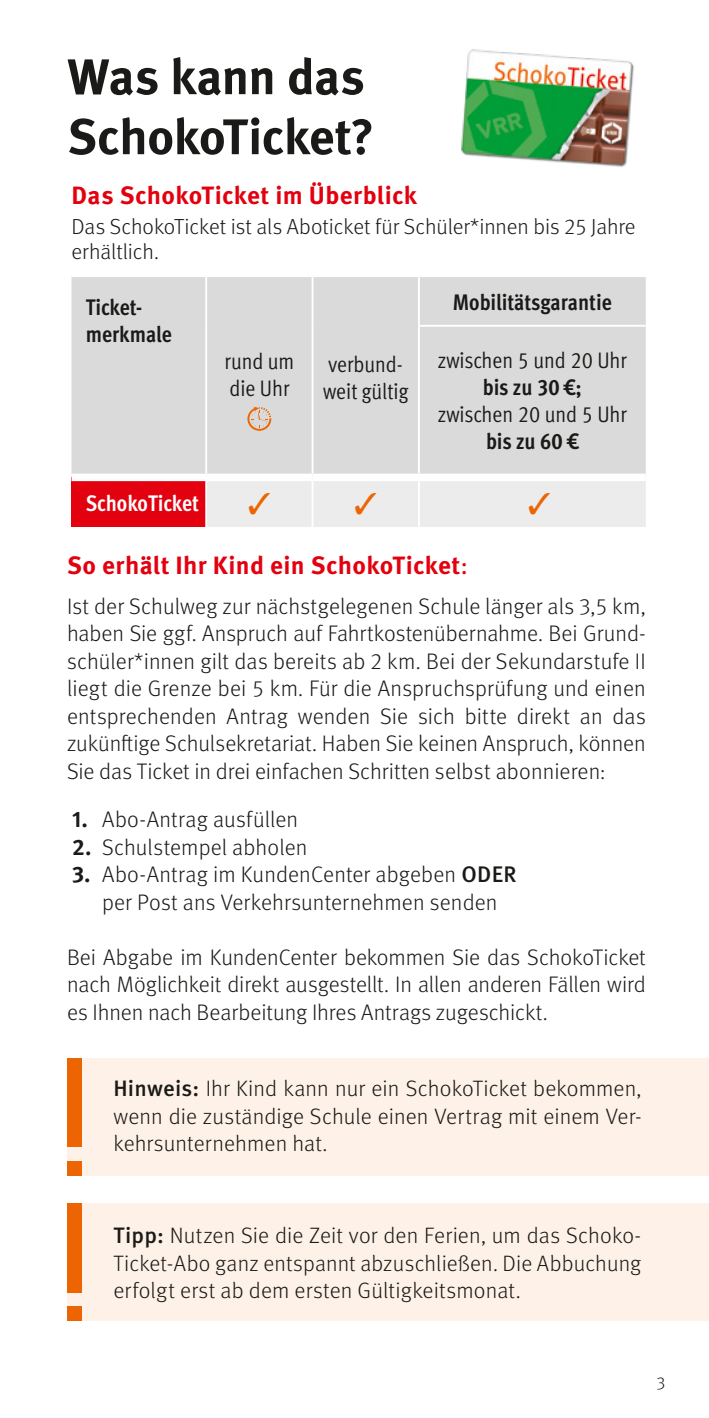
<style>
.page{position:relative;width:709px;height:1418px;background:#fff}
.page>*{position:absolute;margin:0;border:0;box-sizing:border-box;transform-origin:0 0}
.Headline_Thema{font:700 50px/60px "Meta Pro";letter-spacing:-.015em;color:#1a1a18}
.Subheadline{font:700 25px "Meta Pro";letter-spacing:.01em;color:#e3000f}
.Subheadline-2{font:300 22.5px/27.5px "Meta Pro";color:#1a1a18;text-align:justify}
.Copy{font:300 22.5px/27.5px "Meta Pro";letter-spacing:.005em;color:#1a1a18;text-align:center}
.Tabelle{font:22.5px/27px "Meta Pro Cond Norm";color:#1a1a18}
.Tabelle-2{font:700 condensed 22.5px/27px "Meta Pro";color:#1a1a18}
.Tabelle_negativ{font:700 condensed 22.5px "Meta Pro";color:#fff}
.Copy-2{font:300 22.25px/27.5px "Meta Pro";letter-spacing:.005em;color:#1a1a18;text-align:justify}
.Copy-3{font:300 21.75px/25px "Meta Pro";letter-spacing:-.005em;color:#1a1a18}
.t1{font:300 17.5px "Meta Pro";color:#1a1a18}
.s1{font-family:"Meta Pro";font-weight:700;font-stretch:condensed}
.s2{font-weight:400}
.s3{font-weight:700}
.s4{font-weight:500}
</style>
<div class="page">
<img style="left:461px;top:49px;width:173px;height:118px">
<div style="left:67px;top:1058px;width:642px;height:117px;background:#fef1e7"></div>
<div style="left:67px;top:1058px;width:14px;height:88px;background:#ec6502"></div>
<div style="left:67px;top:1161px;width:14px;height:14px;background:#ec6502"></div>
<div style="left:67px;top:1203px;width:642px;height:117px;background:#fef1e7"></div>
<div style="left:67px;top:1203px;width:14px;height:89px;background:#ec6502"></div>
<div style="left:67px;top:1306px;width:14px;height:14px;background:#ec6502"></div>
<div style="left:71px;top:277px;width:574px;height:196px;background:#dadada"></div>
<div style="left:71px;top:477px;width:135px;height:50px;background:#e3000f"></div>
<hr style="left:311px;top:277px;width:2px;height:49px;background:#fff">
<hr style="left:311px;top:326px;width:2px;height:147px;background:#fff">
<hr style="left:418px;top:325px;width:227px;height:2px;background:#fff">
<hr style="left:205px;top:277px;width:2px;height:49px;background:#fff">
<hr style="left:205px;top:326px;width:2px;height:147px;background:#fff">
<hr style="left:205px;top:481px;width:2px;height:46px;background:#fff">
<hr style="left:418px;top:277px;width:2px;height:48px;background:#fff">
<hr style="left:418px;top:327px;width:2px;height:146px;background:#fff">
<div style="left:71px;top:473px;width:135px;height:8px;background:#fff"></div>
<svg style="left:247px;top:407px;width:24px;height:24px"></svg>
<div style="left:207px;top:481px;width:438px;height:46px;background:#ececed"></div>
<p class="Headline_Thema" style="left:67px;top:44px;width:308px">Was kann das<br>SchokoTicket?</p>
<p class="Subheadline" style="left:71px;top:176px;width:347px">Das SchokoTicket im Überblick</p>
<p class="Copy-3" style="left:71px;top:212px;width:565px">Das SchokoTicket ist als Aboticket für Schüler*innen bis 25 Jahre erhältlich.</p>
<p class="Tabelle-2" style="left:86px;top:292px;width:88px">Ticket&shy;merkmale</p>
<p class="Tabelle" style="left:224px;top:346px;width:71px">rund um die Uhr</p>
<p class="Tabelle" style="left:323px;top:349px;width:87px">verbund&shy;weit gültig</p>
<p class="Tabelle_negativ" style="left:86px;top:485px;width:115px">SchokoTicket</p>
<p class="Tabelle-2" style="left:453px;top:287px;width:160px">Mobilitätsgarantie</p>
<p class="Tabelle" style="left:438px;top:345px;width:191px;text-align:center">zwischen 5 und 20 Uhr <span class="s1">bis zu 30 €;</span></p>
<p class="Tabelle" style="left:438px;top:399px;width:191px">zwischen 20 und 5 Uhr</p>
<p class="Tabelle-2" style="left:486px;top:426px;width:94px">bis zu 60 €</p>
<p class="Subheadline" style="left:67px;top:545px;width:402px">So erhält Ihr Kind ein SchokoTicket<span class="s2">:</span></p>
<p class="Subheadline-2" style="left:67px;top:591px;width:580px">Ist der Schulweg zur nächstgelegenen Schule länger als 3,5 km, haben Sie ggf. Anspruch auf Fahrtkostenübernahme. Bei Grund&shy;schüler*innen gilt das bereits ab 2 km. Bei der Sekundarstufe II liegt die Grenze bei 5 km. Für die Anspruchsprüfung und einen entsprechenden Antrag wenden Sie sich bitte direkt an das zukünftige Schulsekretariat. Haben Sie keinen Anspruch, können Sie das Ticket in drei einfachen Schritten selbst abonnieren:</p>
<p class="Copy" style="left:72px;top:804px;width:227px"><span class="s3">1.</span> Abo-Antrag ausfüllen</p>
<p class="Copy" style="left:72px;top:832px;width:237px"><span class="s3">2.</span> Schulstempel abholen</p>
<p class="Copy" style="left:72px;top:859px;width:446px"><span class="s3">3.</span> Abo-Antrag im KundenCenter abgeben <span class="s4">ODER </span>per Post ans Verkehrsunternehmen senden</p>
<p class="Copy" style="left:67px;top:942px;width:580px;text-align:justify">Bei Abgabe im KundenCenter bekommen Sie das SchokoTicket nach Möglichkeit direkt ausgestellt. In allen anderen Fällen wird es Ihnen nach Bearbeitung Ihres Antrags zugeschickt.</p>
<p class="Copy-2" style="left:113px;top:1073px;width:530px"><span class="s4">Hinweis:</span> Ihr Kind kann nur ein SchokoTicket bekommen, wenn die zuständige Schule einen Vertrag mit einem Ver&shy;kehrsunternehmen hat.</p>
<p class="Copy-2" style="left:113px;top:1220px;width:529px"><span class="s4">Tipp:</span> Nutzen Sie die Zeit vor den Ferien, um das Schoko-Ticket-Abo ganz entspannt abzuschließen. Die Abbuchung erfolgt erst ab dem ersten Gültigkeitsmonat.</p>
<p class="t1" style="left:656px;top:1370px;width:10px">3</p>
</div>
